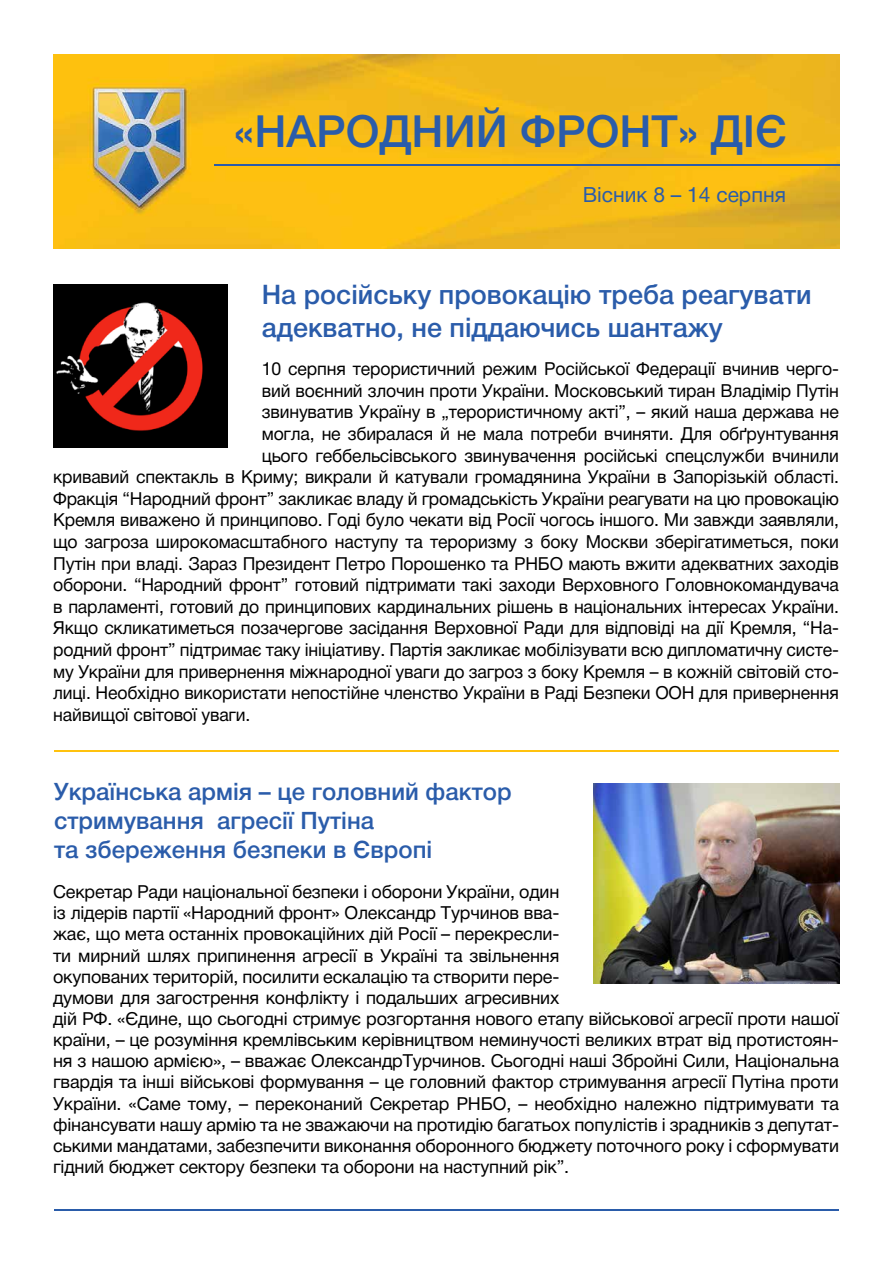
<style>
.page{position:relative;width:893px;height:1263px;background:#fff}
.page>*{position:absolute;margin:0;border:0;box-sizing:border-box;transform-origin:0 0}
.t1{font:44.4px "Helvetica 6 Medium";letter-spacing:.12em;color:#2a5caa}
.t2{font:27px/32.4px "Helvetica 6 Medium";color:#2a5caa}
.t3{font:24px/28.8px "Helvetica 6 Medium";color:#2a5caa}
.t4{font:21px "Helvetica 5 Normal";color:#2a5caa}
.t5{font:18px/21.1px "Helvetica 5 Normal";letter-spacing:-.01em;color:#000}
</style>
<div class="page">
<img style="left:53px;top:54px;width:787px;height:195px">
<hr style="left:215px;top:165px;width:625px;height:1px;background:#2a5caa">
<hr style="left:54px;top:1209px;width:785px;height:1px;background:#2a5caa">
<img style="left:593px;top:783px;width:246px;height:200px">
<hr style="left:54px;top:750px;width:785px;height:2px;background:#ffc20e">
<img style="left:53px;top:285px;width:175px;height:163px">
<h1 class="t1" style="left:234px;top:107px;width:555px">«Народний фронт» діє</h1>
<p class="t4" style="left:583px;top:184px;width:205px">Вісник 8 – 14 серпня</p>
<h2 class="t2" style="left:262px;top:279px;width:551px">На російську провокацію треба реагувати адекватно, не піддаючись шантажу</h2>
<p class="t5" style="left:262px;top:358px;width:579px">10 серпня терористичний режим Російської Федерації вчинив черго-</p>
<p class="t5" style="left:262px;top:380px;width:579px">вий воєнний злочин проти України. Московський тиран Владімір Путін</p>
<p class="t5" style="left:262px;top:402px;width:579px">звинуватив Україну в „терористичному акті”, – який наша держава не</p>
<p class="t5" style="left:262px;top:423px;width:579px">могла, не збиралася й не мала потреби вчиняти. Для обґрунтування</p>
<p class="t5" style="left:262px;top:445px;width:579px">цього геббельсівського звинувачення російські спецслужби вчинили</p>
<p class="t5" style="left:53px;top:466px;width:787px">кривавий спектакль в Криму; викрали й катували громадянина України в Запорізькій області.</p>
<p class="t5" style="left:53px;top:488px;width:787px">Фракція “Народний фронт” закликає владу й громадськість України реагувати на цю провокацію</p>
<p class="t5" style="left:53px;top:510px;width:787px">Кремля виважено й принципово. Годі було чекати від Росії чогось іншого. Ми завжди заявляли,</p>
<p class="t5" style="left:53px;top:531px;width:787px">що загроза широкомасштабного наступу та тероризму з боку Москви зберігатиметься, поки</p>
<p class="t5" style="left:53px;top:553px;width:787px">Путін при владі. Зараз Президент Петро Порошенко та РНБО мають вжити адекватних заходів</p>
<p class="t5" style="left:53px;top:574px;width:787px">оборони. “Народний фронт” готовий підтримати такі заходи Верховного Головнокомандувача</p>
<p class="t5" style="left:53px;top:596px;width:787px">в парламенті, готовий до принципових кардинальних рішень в національних інтересах України.</p>
<p class="t5" style="left:53px;top:618px;width:787px">Якщо скликатиметься позачергове засідання Верховної Ради для відповіді на дії Кремля, “На-</p>
<p class="t5" style="left:53px;top:639px;width:787px">родний фронт” підтримає таку ініціативу. Партія закликає мобілізувати всю дипломатичну систе-</p>
<p class="t5" style="left:53px;top:661px;width:787px">му України для привернення міжнародної уваги до загроз з боку Кремля – в кожній світовій сто-</p>
<p class="t5" style="left:53px;top:682px;width:787px">лиці. Необхідно використати непостійне членство України в Раді Безпеки ООН для привернення</p>
<p class="t5" style="left:53px;top:704px;width:199px">найвищої світової уваги.</p>
<h3 class="t3" style="left:54px;top:777px;width:459px">Українська армія – це головний фактор стримування агресії Путіна<br>та збереження безпеки в Європі</h3>
<p class="t5" style="left:53px;top:881px;width:787px">Секретар Ради національної безпеки і оборони України, один<br>із лідерів партії «Народний фронт» Олександр Турчинов вва-<br>жає, що мета останніх провокаційних дій Росії – перекресли-<br>ти мирний шлях припинення агресії в Україні та звільнення<br>окупованих територій, посилити ескалацію та створити пере-<br>думови для загострення конфлікту і подальших агресивних<br>дій РФ. «Єдине, що сьогодні стримує розгортання нового етапу військової агресії проти нашої країни, – це розуміння кремлівським керівництвом неминучості великих втрат від протистоян&shy;ня з нашою армією», – вважає ОлександрТурчинов. Сьогодні наші Збройні Сили, Національна гвардія та інші військові формування – це головний фактор стримування агресії Путіна проти України. «Саме тому, – переконаний Секретар РНБО, – необхідно належно підтримувати та фінансувати нашу армію та не зважаючи на протидію багатьох популістів і зрадників з депутат&shy;ськими мандатами, забезпечити виконання оборонного бюджету поточного року і сформувати гідний бюджет сектору безпеки та оборони на наступний рік”.</p>
</div>
